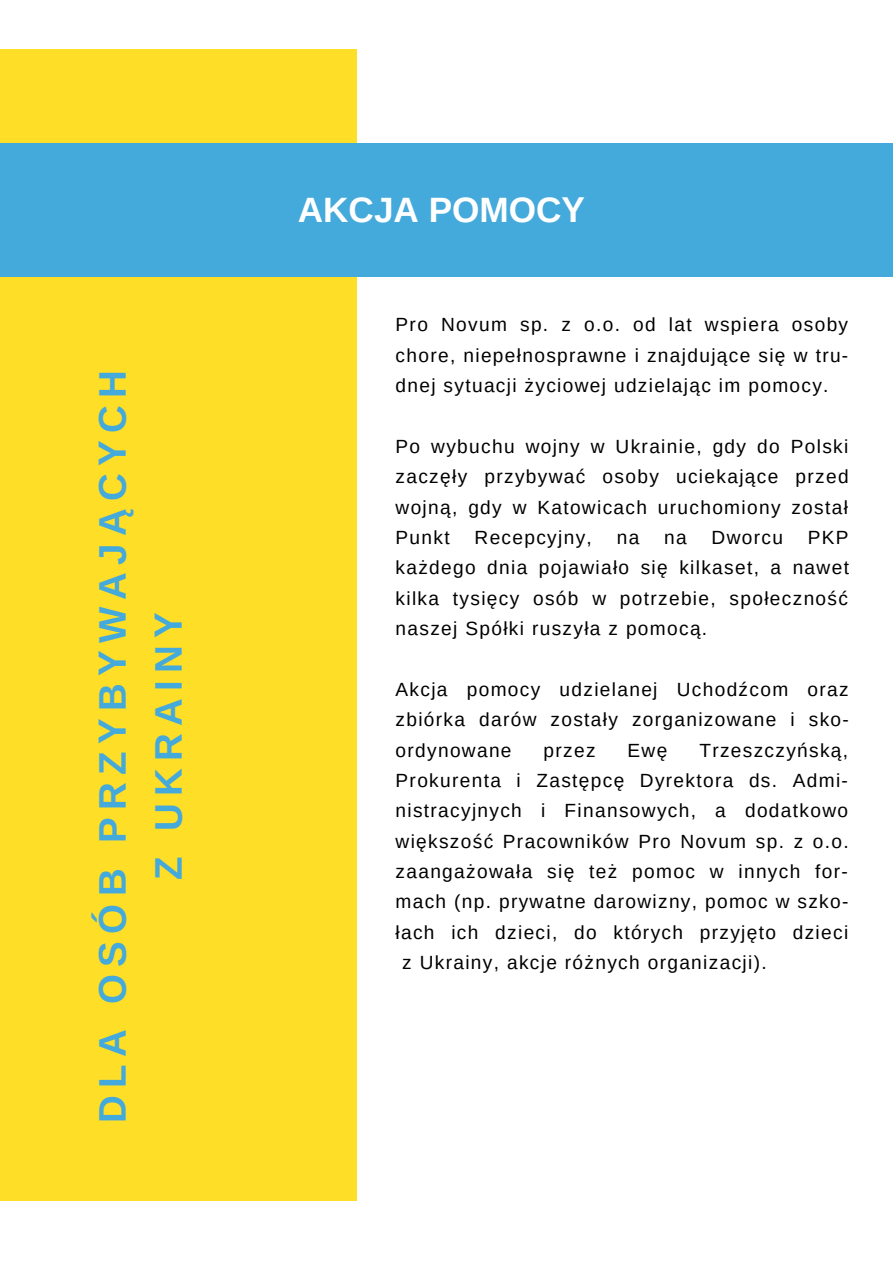
<style>
.page{position:relative;width:893px;height:1264px;background:#fff}
.page>*{position:absolute;margin:0;border:0;box-sizing:border-box;transform-origin:0 0}
.t1{font:700 38.4px/56.2px "Arimo";letter-spacing:.19em;color:#44a9db;text-align:center}
.t2{font:700 35.1px "Arimo";color:#fff}
.t3{font:19.05px/30.3px "Arimo";letter-spacing:.07em;color:#000;text-align:justify}
</style>
<div class="page">
<div style="left:0;top:49px;width:356px;height:1151px;background:#ffde27"></div>
<div style="left:0;top:143px;width:892px;height:133px;background:#44a9db"></div>
<h1 class="t1" style="left:84px;top:1122px;width:754px;rotate:-90deg">DLA OSÓB PRZYBYWAJĄCYCH<br>Z UKRAINY</h1>
<h2 class="t2" style="left:298px;top:190px;width:289px">AKCJA POMOCY</h2>
<p class="t3" style="left:395px;top:310px;width:454px">Pro Novum sp. z o.o. od lat wspiera osoby chore, niepełnosprawne i znajdujące się w tru&shy;dnej sytuacji życiowej udzielając im pomocy.</p>
<p class="t3" style="left:395px;top:431px;width:454px">Po wybuchu wojny w Ukrainie, gdy do Polski zaczęły przybywać osoby uciekające przed wojną, gdy w Katowicach uruchomiony został Punkt</p>
<p class="t3" style="left:474px;top:522px;width:119px">Recepcyjny,</p>
<p class="t3" style="left:616px;top:522px;width:24px">na</p>
<p class="t3" style="left:664px;top:522px;width:24px">na</p>
<p class="t3" style="left:711px;top:522px;width:73px">Dworcu</p>
<p class="t3" style="left:395px;top:522px;width:455px;text-indent:412px">PKP każdego dnia pojawiało się kilkaset, a nawet kilka tysięcy osób w potrzebie, społeczność naszej Spółki ruszyła z pomocą.</p>
<p class="t3" style="left:395px;top:674px;width:455px">Akcja pomocy udzielanej Uchodźcom oraz zbiórka darów zostały zorganizowane i sko&shy;ordynowane</p>
<p class="t3" style="left:543px;top:734px;width:53px">przez</p>
<p class="t3" style="left:627px;top:734px;width:41px">Ewę</p>
<p class="t3" style="left:699px;top:734px;width:150px">Trzeszczyńską,</p>
<p class="t3" style="left:395px;top:765px;width:454px">Prokurenta i Zastępcę Dyrektora ds. Admi-</p>
<p class="t3" style="left:395px;top:795px;width:454px">nistracyjnych i Finansowych, a dodatkowo</p>
<p class="t3" style="left:395px;top:825px;width:454px">większość Pracowników Pro Novum sp. z o.o.</p>
<p class="t3" style="left:395px;top:856px;width:454px">zaangażowała się też pomoc w innych for-</p>
<p class="t3" style="left:395px;top:886px;width:454px">mach (np. prywatne darowizny, pomoc w szko-</p>
<p class="t3" style="left:395px;top:917px;width:454px">łach ich dzieci, do których przyjęto dzieci</p>
<p class="t3" style="left:402px;top:947px;width:366px">z Ukrainy, akcje różnych organizacji).</p>
</div>
